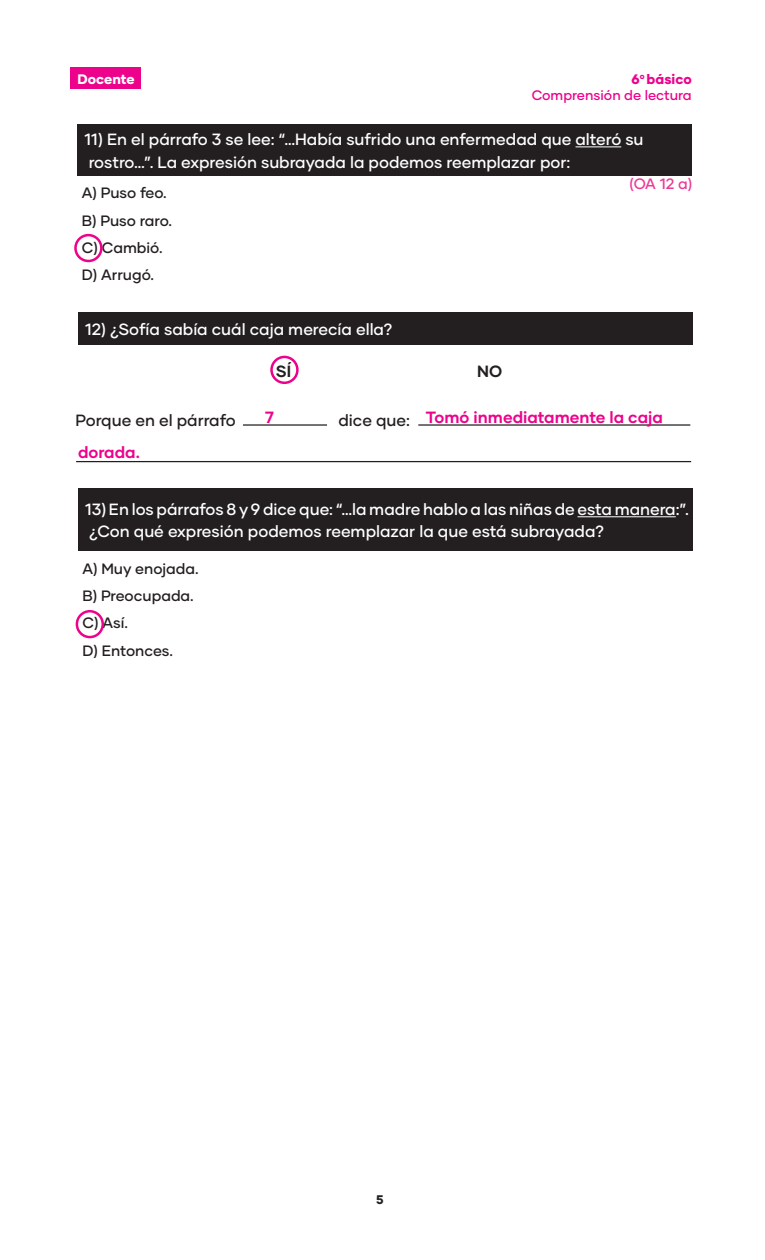
<style>
.page{position:relative;width:765px;height:1260px;background:#fff}
.page>*{position:absolute;margin:0;border:0;box-sizing:border-box;transform-origin:0 0}
.txt{font:500 16.25px "Gilmer";color:#fff}
.txt-2{font:700 16.25px "Gilmer";color:#ed028c}
.bullet_check{font:500 16.25px "Gilmer";color:#231f20}
.bullet_check-2{font:700 16.25px "Gilmer";color:#231f20}
.txt-3{font:500 15px "Gilmer";color:#231f20}
.bullet_check-3{font:500 15px "Gilmer";color:#ed3896}
.t1{font:500 13.75px/16.2px "Gilmer";color:#ed028c;text-align:right}
.t2{font:800 13.75px "Gilmer";color:#fff}
.t3{font:800 12.5px "Gilmer";color:#231f20}
.s1{font-weight:800}
</style>
<div class="page">
<div style="left:70px;top:67px;width:71px;height:22px;background:#ed028c"></div>
<div style="left:78px;top:124px;width:614px;height:52px;background:#231f20"></div>
<hr style="left:576px;top:146px;width:45px;height:1px;background:#fff">
<div style="left:78px;top:489px;width:615px;height:62px;background:#231f20"></div>
<hr style="left:578px;top:516px;width:98px;height:1px;background:#fff">
<div style="left:78px;top:312px;width:615px;height:33px;background:#231f20"></div>
<hr style="left:243px;top:424px;width:84px;height:2px;background:#231f20">
<hr style="left:418px;top:424px;width:272px;height:2px;background:#231f20">
<hr style="left:76px;top:461px;width:615px;height:1px;background:#231f20">
<div style="left:74px;top:234px;width:29px;height:28px;border:2px solid #ed028c;border-radius:50%"></div>
<div style="left:270px;top:356px;width:29px;height:28px;border:2px solid #ed028c;border-radius:50%"></div>
<div style="left:76px;top:610px;width:28px;height:28px;border:2px solid #ed028c;border-radius:50%"></div>
<p class="t2" style="left:78px;top:70px;width:59px">Docente</p>
<p class="t1" style="left:532px;top:71px;width:162px"><span class="s1">6</span><sup>o</sup> <span class="s1">básico<br></span>Comprensión de lectura</p>
<p class="txt" style="left:85px;top:129px;width:560px">11) En el párrafo 3 se lee: “…Había sufrido una enfermedad que alteró su</p>
<p class="txt" style="left:89px;top:152px;width:483px">rostro…”. La expresión subrayada la podemos reemplazar por:</p>
<p class="txt-3" style="left:82px;top:184px;width:86px">A) Puso feo.</p>
<p class="txt-3" style="left:82px;top:211px;width:92px">B) Puso raro.</p>
<p class="txt-3" style="left:82px;top:238px;width:82px">C) Cambió.</p>
<p class="txt-3" style="left:82px;top:266px;width:74px">D) Arrugó.</p>
<p class="txt" style="left:85px;top:319px;width:309px">12) ¿Sofía sabía cuál caja merecía ella?</p>
<p class="bullet_check-2" style="left:276px;top:361px;width:17px">SÍ</p>
<p class="bullet_check-2" style="left:477px;top:361px;width:27px">NO</p>
<p class="bullet_check-3" style="left:630px;top:174px;width:64px">(OA 12 a)</p>
<p class="txt-2" style="left:265px;top:407px;width:10px">7</p>
<p class="txt-2" style="left:426px;top:407px;width:238px">Tomó inmediatamente la caja</p>
<p class="bullet_check" style="left:76px;top:410px;width:162px">Porque en el párrafo</p>
<p class="bullet_check" style="left:338px;top:410px;width:73px">dice que:</p>
<p class="txt-2" style="left:78px;top:442px;width:63px">dorada.</p>
<p class="txt" style="left:85px;top:499px;width:605px">13) En los párrafos 8 y 9 dice que: “…la madre hablo a las niñas de esta manera:”.</p>
<p class="txt" style="left:89px;top:522px;width:516px">¿Con qué expresión podemos reemplazar la que está subrayada?</p>
<p class="txt-3" style="left:82px;top:559px;width:118px">A) Muy enojada.</p>
<p class="txt-3" style="left:82px;top:586px;width:113px">B) Preocupada.</p>
<p class="txt-3" style="left:82px;top:614px;width:47px">C) Así.</p>
<p class="txt-3" style="left:82px;top:641px;width:92px">D) Entonces.</p>
<p class="t3" style="left:376px;top:1192px;width:9px">5</p>
</div>
